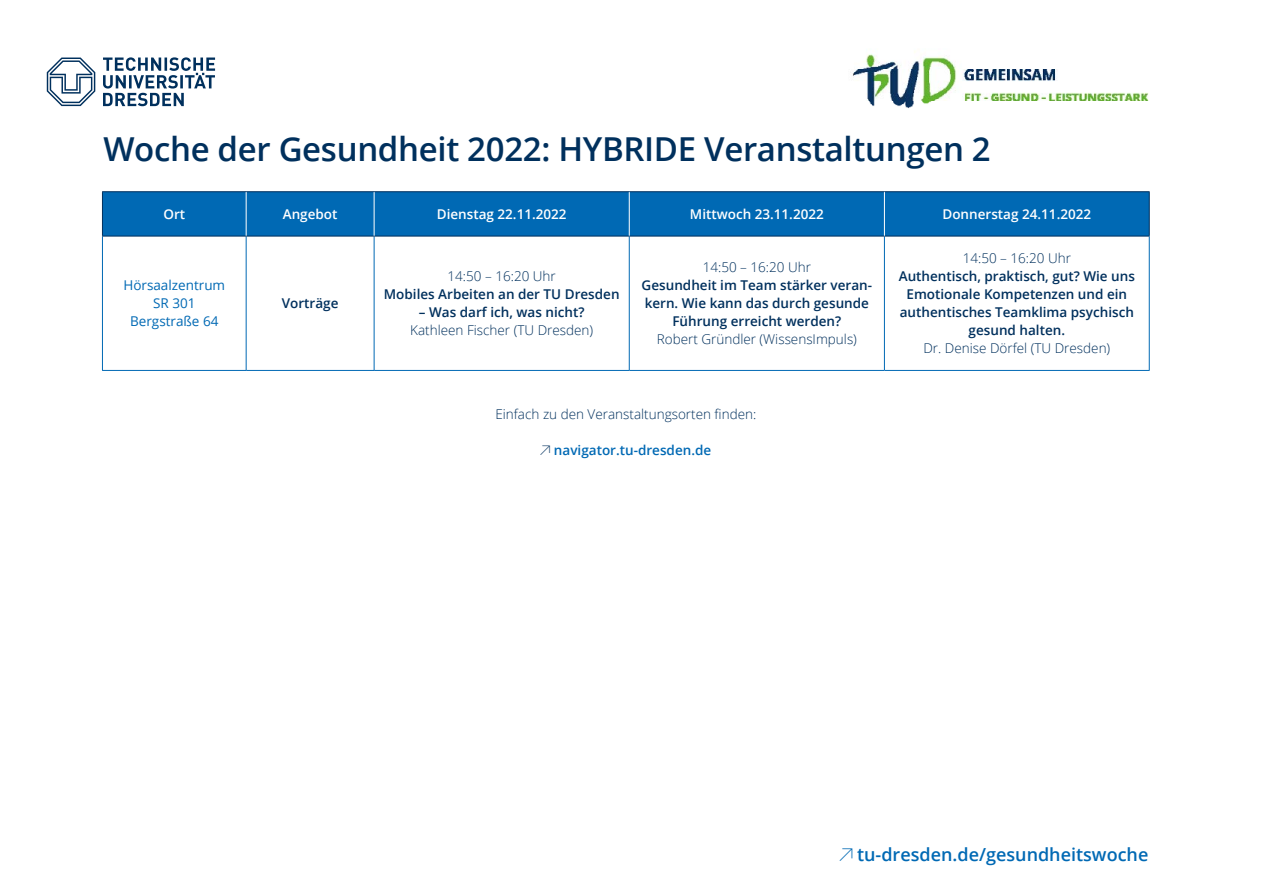
<style>
.page{position:relative;width:1263px;height:893px;background:#fff}
.page>*{position:absolute;margin:0;border:0;box-sizing:border-box;transform-origin:0 0}
.t1{font:600 33px "Open Sans";letter-spacing:-.01em;color:#00305d}
.t2{font:600 18px "Open Sans";color:#0069b4}
.t3{font:600 13.5px/18px "Open Sans";color:#00305d;text-align:center}
.t4{font:300 13.5px "Open Sans";color:#00305d}
.Datumszeile{font:600 13.5px "Open Sans";color:#fff}
.t5{font:13.5px "Open Sans";color:#0069b4}
.t6{font:600 13.5px "Open Sans";color:#0069b4}
</style>
<div class="page">
<div style="left:103px;top:192px;width:1046px;height:44px;background:#0069b4"></div>
<hr style="left:102px;top:236px;width:1px;height:134px;background:#0069b4">
<hr style="left:246px;top:236px;width:1px;height:134px;background:#0069b4">
<hr style="left:374px;top:236px;width:1px;height:134px;background:#0069b4">
<hr style="left:629px;top:236px;width:1px;height:134px;background:#0069b4">
<hr style="left:884px;top:236px;width:1px;height:134px;background:#0069b4">
<hr style="left:1149px;top:236px;width:1px;height:134px;background:#0069b4">
<hr style="left:102px;top:370px;width:144px;height:1px;background:#0069b4">
<hr style="left:246px;top:370px;width:128px;height:1px;background:#0069b4">
<hr style="left:374px;top:370px;width:255px;height:1px;background:#0069b4">
<hr style="left:629px;top:370px;width:255px;height:1px;background:#0069b4">
<hr style="left:884px;top:370px;width:265px;height:1px;background:#0069b4">
<hr style="left:102px;top:191px;width:144px;height:1px;background:#00305d">
<hr style="left:102px;top:192px;width:1px;height:44px;background:#00305d">
<hr style="left:246px;top:191px;width:128px;height:1px;background:#00305d">
<hr style="left:374px;top:191px;width:255px;height:1px;background:#00305d">
<hr style="left:629px;top:191px;width:255px;height:1px;background:#00305d">
<hr style="left:884px;top:191px;width:265px;height:1px;background:#00305d">
<hr style="left:1149px;top:192px;width:1px;height:44px;background:#00305d">
<hr style="left:102px;top:236px;width:144px;height:1px;background:#00305d">
<hr style="left:246px;top:236px;width:128px;height:1px;background:#00305d">
<hr style="left:374px;top:236px;width:255px;height:1px;background:#00305d">
<hr style="left:629px;top:236px;width:255px;height:1px;background:#00305d">
<hr style="left:884px;top:236px;width:265px;height:1px;background:#00305d">
<hr style="left:246px;top:192px;width:1px;height:44px;background:#fff">
<hr style="left:374px;top:192px;width:1px;height:44px;background:#fff">
<hr style="left:629px;top:192px;width:1px;height:44px;background:#fff">
<hr style="left:884px;top:192px;width:1px;height:44px;background:#fff">
<img style="left:852px;top:51px;width:296px;height:58px">
<svg style="left:47px;top:57px;width:168px;height:49px"></svg>
<h1 class="t1" style="left:103px;top:127px;width:889px">Woche der Gesundheit 2022: HYBRIDE Veranstaltungen 2</h1>
<h2 class="Datumszeile" style="left:163px;top:205px;width:23px">Ort</h2>
<h2 class="Datumszeile" style="left:283px;top:205px;width:56px">Angebot</h2>
<h2 class="Datumszeile" style="left:437px;top:205px;width:131px">Dienstag 22.11.2022</h2>
<h2 class="Datumszeile" style="left:690px;top:205px;width:135px">Mittwoch 23.11.2022</h2>
<h2 class="Datumszeile" style="left:942px;top:205px;width:150px">Donnerstag 24.11.2022</h2>
<p class="t5" style="left:123px;top:276px;width:103px">Hörsaalzentrum</p>
<p class="t5" style="left:153px;top:294px;width:44px">SR 301</p>
<p class="t5" style="left:130px;top:312px;width:90px">Bergstraße 64</p>
<p class="t3" style="left:282px;top:294px;width:58px">Vorträge</p>
<p class="t4" style="left:448px;top:267px;width:110px">14:50 – 16:20 Uhr</p>
<p class="t3" style="left:384px;top:285px;width:237px">Mobiles Arbeiten an der TU Dresden</p>
<p class="t3" style="left:419px;top:303px;width:167px">– Was darf ich, was nicht?</p>
<p class="t4" style="left:410px;top:321px;width:185px">Kathleen Fischer (TU Dresden)</p>
<p class="t4" style="left:703px;top:258px;width:110px">14:50 – 16:20 Uhr</p>
<p class="t3" style="left:642px;top:276px;width:232px">Gesundheit im Team stärker veran&shy;kern. Wie kann das durch gesunde<br>Führung erreicht werden?</p>
<p class="t4" style="left:657px;top:330px;width:202px">Robert Gründler (WissensImpuls)</p>
<p class="t4" style="left:495px;top:405px;width:262px">Einfach zu den Veranstaltungsorten finden:</p>
<p class="t6" style="left:554px;top:441px;width:159px">navigator.tu-dresden.de</p>
<p class="t4" style="left:963px;top:249px;width:110px">14:50 – 16:20 Uhr</p>
<p class="t3" style="left:899px;top:267px;width:238px">Authentisch, praktisch, gut? Wie uns<br>Emotionale Kompetenzen und ein authentisches Teamklima psychisch gesund halten.</p>
<p class="t4" style="left:923px;top:339px;width:188px">Dr. Denise Dörfel (TU Dresden)</p>
<h2 class="t2" style="left:857px;top:842px;width:293px">tu-dresden.de/gesundheitswoche</h2>
</div>
